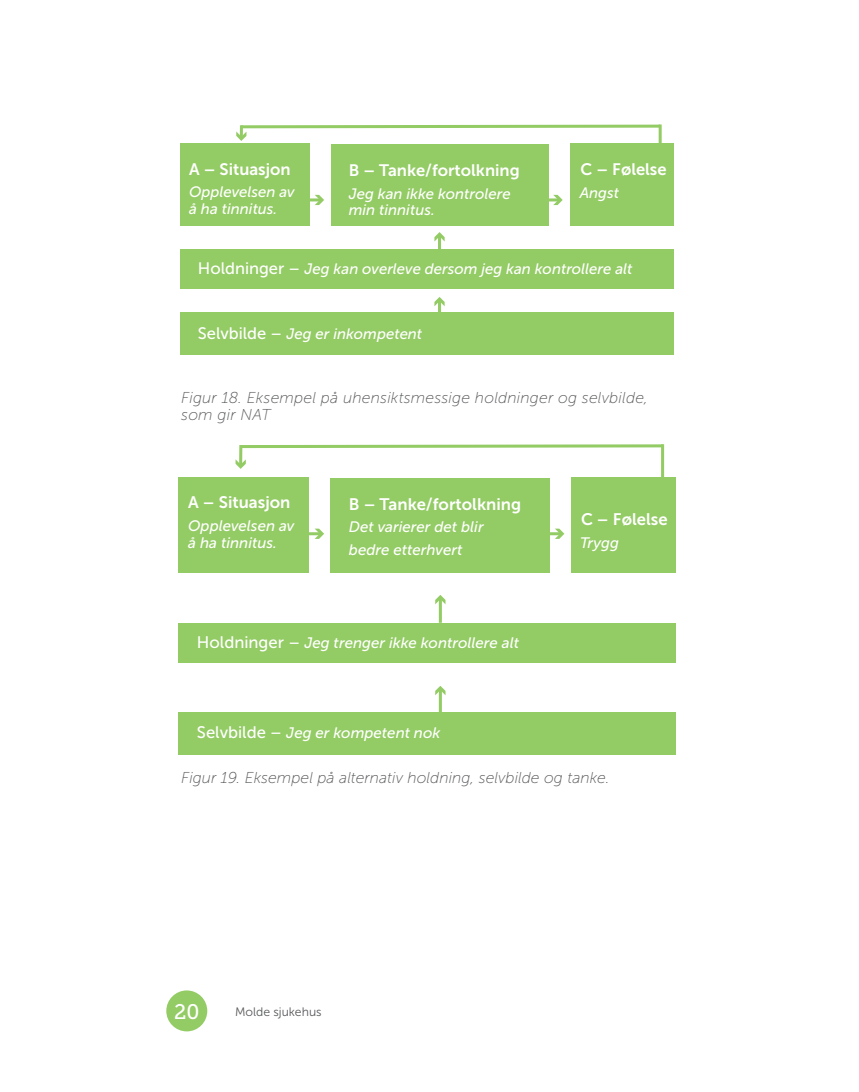
<style>
.page{position:relative;width:859px;height:1092px;background:#fff}
.page>*{position:absolute;margin:0;border:0;box-sizing:border-box;transform-origin:0 0}
.t1{font:21px "Museo Slab 500";color:#fff}
.t2{font:16.62px "Museo Sans 700";color:#fff}
.t3{font:italic 15.75px/17.5px "Museo Sans 100";letter-spacing:.01em;color:#57585a}
.t4{font:italic 15.22px/16.6px "Museo Sans 500";color:#fff}
.t5{font:italic 15.05px/16.6px "Museo Sans 500";color:#fff}
.t6{font:12.25px "Museo Sans 300";color:#57585a}
.s1{font-style:normal;font-size:16.62px}
</style>
<div class="page">
<div style="left:166px;top:990px;width:41px;height:41px;background:#93cb64;border-radius:50%"></div>
<hr style="left:239px;top:445px;width:3px;height:20px;background:#93cb64">
<svg style="left:235px;top:459px;width:11px;height:10px"></svg>
<hr style="left:304px;top:532px;width:16px;height:3px;background:#93cb64">
<svg style="left:314px;top:528px;width:10px;height:11px"></svg>
<hr style="left:544px;top:532px;width:16px;height:3px;background:#93cb64">
<svg style="left:554px;top:528px;width:10px;height:11px"></svg>
<hr style="left:438px;top:598px;width:3px;height:24px;background:#93cb64">
<svg style="left:435px;top:595px;width:10px;height:9px"></svg>
<div style="left:179px;top:477px;width:130px;height:95px;background:#93cb64"></div>
<div style="left:331px;top:477px;width:218px;height:95px;background:#93cb64"></div>
<div style="left:179px;top:622px;width:496px;height:40px;background:#93cb64"></div>
<div style="left:179px;top:712px;width:496px;height:42px;background:#93cb64"></div>
<div style="left:571px;top:477px;width:104px;height:95px;background:#93cb64"></div>
<svg style="left:239px;top:444px;width:426px;height:5px"></svg>
<hr style="left:660px;top:444px;width:3px;height:33px;background:#93cb64">
<hr style="left:438px;top:689px;width:3px;height:24px;background:#93cb64">
<svg style="left:435px;top:686px;width:10px;height:9px"></svg>
<hr style="left:304px;top:198px;width:16px;height:3px;background:#93cb64">
<svg style="left:314px;top:195px;width:10px;height:10px"></svg>
<hr style="left:542px;top:198px;width:17px;height:3px;background:#93cb64">
<svg style="left:553px;top:195px;width:9px;height:10px"></svg>
<hr style="left:438px;top:235px;width:3px;height:25px;background:#93cb64">
<svg style="left:434px;top:232px;width:10px;height:9px"></svg>
<div style="left:180px;top:144px;width:129px;height:82px;background:#93cb64"></div>
<div style="left:330px;top:144px;width:218px;height:82px;background:#93cb64"></div>
<div style="left:180px;top:249px;width:493px;height:39px;background:#93cb64"></div>
<div style="left:180px;top:312px;width:493px;height:42px;background:#93cb64"></div>
<div style="left:569px;top:144px;width:104px;height:82px;background:#93cb64"></div>
<svg style="left:236px;top:124px;width:426px;height:17px"></svg>
<hr style="left:658px;top:124px;width:3px;height:33px;background:#93cb64">
<hr style="left:438px;top:300px;width:3px;height:24px;background:#93cb64">
<svg style="left:434px;top:297px;width:10px;height:9px"></svg>
<p class="t2" style="left:189px;top:159px;width:103px">A – Situasjon</p>
<p class="t5" style="left:189px;top:184px;width:107px">Opplevelsen av å ha tinnitus.</p>
<p class="t2" style="left:348px;top:161px;width:172px">B – Tanke/fortolkning</p>
<p class="t5" style="left:348px;top:185px;width:163px">Jeg kan ikke kontrolere min tinnitus.</p>
<p class="t2" style="left:580px;top:160px;width:87px">C – Følelse</p>
<p class="t5" style="left:579px;top:184px;width:41px">Angst</p>
<p class="t5" style="left:198px;top:260px;width:436px"><span class="s1">Holdninger –</span> Jeg kan overleve dersom jeg kan kontrollere alt</p>
<p class="t5" style="left:198px;top:325px;width:226px"><span class="s1">Selvbilde –</span> Jeg er inkompetent</p>
<p class="t3" style="left:181px;top:389px;width:468px">Figur 18. Eksempel på uhensiktsmessige holdninger og selvbilde, som gir NAT</p>
<p class="t2" style="left:188px;top:493px;width:104px">A – Situasjon</p>
<p class="t4" style="left:188px;top:517px;width:108px">Opplevelsen av å ha tinnitus.</p>
<p class="t2" style="left:349px;top:494px;width:174px">B – Tanke/fortolkning</p>
<p class="t4" style="left:349px;top:515px;width:136px;line-height:22.8px">Det varierer det blir bedre etterhvert</p>
<p class="t4" style="left:197px;top:634px;width:323px"><span class="s1">Holdninger –</span> Jeg trenger ikke kontrollere alt</p>
<p class="t2" style="left:580px;top:510px;width:88px">C – Følelse</p>
<p class="t4" style="left:580px;top:534px;width:41px">Trygg</p>
<p class="t4" style="left:197px;top:724px;width:245px"><span class="s1">Selvbilde –</span> Jeg er kompetent nok</p>
<p class="t3" style="left:181px;top:768px;width:430px">Figur 19. Eksempel på alternativ holdning, selvbilde og tanke.</p>
<h1 class="t1" style="left:174px;top:999px;width:27px">20</h1>
<p class="t6" style="left:235px;top:1005px;width:88px">Molde sjukehus</p>
</div>
